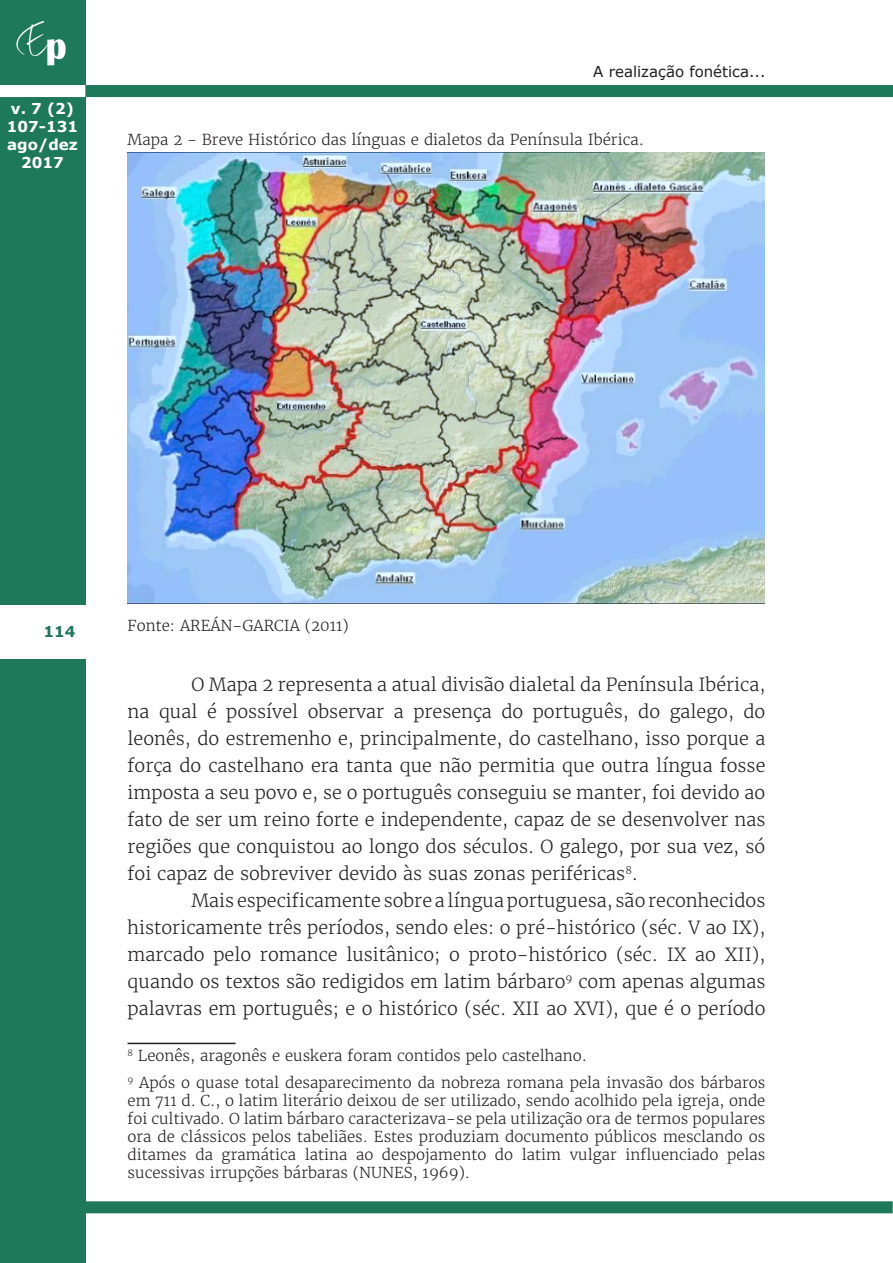
<style>
.page{position:relative;width:893px;height:1263px;background:#fff}
.page>*{position:absolute;margin:0;border:0;box-sizing:border-box;transform-origin:0 0}
.Corpo_do_artigo{font:300 18px/27px "Merriweather";color:#231f20;text-align:justify}
.Rodapé{font:300 15px/18px "Merriweather";color:#231f20;text-align:justify}
.Corpo_do_artigo-2{font:300 15px "Merriweather";color:#231f20}
.t1{font:700 15px/18px "Verdana";color:#fff;text-align:center}
.t2{font:15px "Verdana";color:#231f20}
.t3{font:700 15px "Verdana";color:#1e785a}
</style>
<div class="page">
<div style="left:0;top:0;width:85px;height:1263px;background:#1e785a"></div>
<img style="left:16px;top:21px;width:50px;height:45px">
<div style="left:85px;top:85px;width:808px;height:12px;background:#1e785a"></div>
<div style="left:0;top:85px;width:85px;height:12px;background:#fff"></div>
<div style="left:0;top:605px;width:85px;height:53px;background:#fff"></div>
<div style="left:84px;top:1201px;width:809px;height:12px;background:#1e785a"></div>
<hr style="left:128px;top:1043px;width:108px;height:1px;background:#231f20">
<img style="left:128px;top:152px;width:637px;height:452px">
<p class="t1" style="left:7px;top:100px;width:73px">v. 7 (2)<br>107-131 ago/dez<br>2017</p>
<p class="t2" style="left:593px;top:61px;width:174px">A realização fonética...</p>
<p class="Corpo_do_artigo-2" style="left:128px;top:131px;width:518px">Mapa 2 - Breve Histórico das línguas e dialetos da Península Ibérica.</p>
<p class="t3" style="left:44px;top:621px;width:33px">114</p>
<p class="Corpo_do_artigo-2" style="left:128px;top:617px;width:223px">Fonte: AREÁN-GARCIA (2011)</p>
<p class="Corpo_do_artigo" style="left:128px;top:671px;width:639px;text-indent:64px">O Mapa 2 representa a atual divisão dialetal da Península Ibérica, na qual é possível observar a presença do português, do galego, do leonês, do estremenho e, principalmente, do castelhano, isso porque a força do castelhano era tanta que não permitia que outra língua fosse imposta a seu povo e, se o português conseguiu se manter, foi devido ao fato de ser um reino forte e independente, capaz de se desenvolver nas regiões que conquistou ao longo dos séculos. O galego, por sua vez, só foi capaz de sobreviver devido às suas zonas periféricas<sup>8</sup>.</p>
<p class="Corpo_do_artigo" style="left:128px;top:887px;width:639px;text-indent:64px">Mais especificamente sobre a língua portuguesa, são reconhecidos historicamente três períodos, sendo eles: o pré-histórico (séc. V ao IX), marcado pelo romance lusitânico; o proto-histórico (séc. IX ao XII), quando os textos são redigidos em latim bárbaro<sup>9</sup> com apenas algumas palavras em português; e o histórico (séc. XII ao XVI), que é o período</p>
<p class="Rodapé" style="left:128px;top:1047px;width:461px"><sup>8</sup> Leonês, aragonês e euskera foram contidos pelo castelhano.</p>
<p class="Rodapé" style="left:128px;top:1073px;width:639px"><sup>9</sup> Após o quase total desaparecimento da nobreza romana pela invasão dos bárbaros em 711 d. C., o latim literário deixou de ser utilizado, sendo acolhido pela igreja, onde foi cultivado. O latim bárbaro caracterizava-se pela utilização ora de termos populares ora de clássicos pelos tabeliães. Estes produziam documento públicos mesclando os ditames da gramática latina ao despojamento do latim vulgar influenciado pelas sucessivas irrupções bárbaras (NUNES, 1969).</p>
</div>
